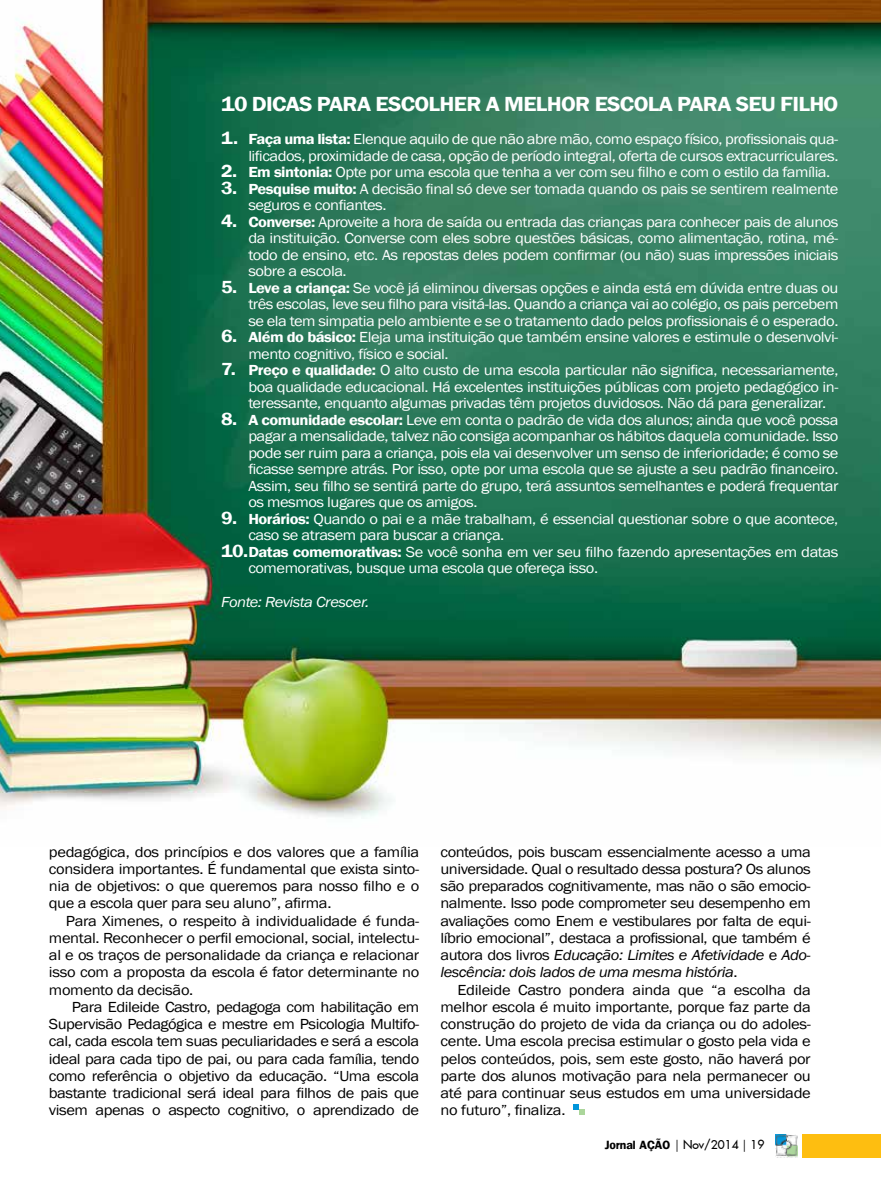
<style>
.page{position:relative;width:881px;height:1178px;background:#fff}
.page>*{position:absolute;margin:0;border:0;box-sizing:border-box;transform-origin:0 0}
.t1{font:600 21px "Franklin Gothic";letter-spacing:-.03em;color:#fff;scale:1.1 1}
.t2{font:15px/16.5px "Franklin Gothic";letter-spacing:-.03em;color:#fff;text-align:justify;scale:1.1 1}
.t3{font:15px/17.2px "Franklin Gothic";letter-spacing:-.02em;color:#000;text-align:justify;scale:1.1 1}
.t4{font:italic 15px "Franklin Gothic";letter-spacing:-.03em;color:#fff;scale:1.1 1}
.t5{font:700 12px "Frankfurt";color:#000}
.s1{font-weight:600;font-size:18px}
.s2{font-weight:600}
.s3{font-style:italic}
.s4{font-family:"Aldine 401 BT Roman A";font-weight:400}
.s5{font-family:"Fujiyama 2 Plain";font-weight:400}
</style>
<div class="page">
<img style="left:775px;top:1134px;width:22px;height:23px">
<div style="left:801px;top:1134px;width:79px;height:23px;background:#febe10"></div>
<img style="left:0;top:0;width:880px;height:818px">
<svg style="left:573px;top:1104px;width:11px;height:11px"></svg>
<h1 class="t1" style="left:221px;top:91px;width:562px">10 dicas para escolher a melhor escola para seu filho</h1>
<p class="t2" style="left:221px;top:131px;width:562px;text-align:right"><span class="s1">1.</span> <span class="s2">Faça uma lista:</span> Elenque aquilo de que não abre mão, como espaço físico, profissionais qua&shy;lificados, proximidade de casa, opção de período integral, oferta de cursos extracurriculares.</p>
<p class="t2" style="left:221px;top:164px;width:555px"><span class="s1">2.</span> <span class="s2">Em sintonia:</span> Opte por uma escola que tenha a ver com seu filho e com o estilo da família.</p>
<p class="t2" style="left:248px;top:181px;width:537px;text-indent:-27px"><span class="s1">3.</span> <span class="s2">Pesquise muito:</span> A decisão final só deve ser tomada quando os pais se sentirem realmente seguros e confiantes.</p>
<p class="t2" style="left:248px;top:214px;width:538px;text-indent:-27px"><span class="s1">4.</span> <span class="s2">Converse:</span> Aproveite a hora de saída ou entrada das crianças para conhecer pais de alunos da instituição. Converse com eles sobre questões básicas, como alimentação, rotina, mé&shy;todo de ensino, etc. As repostas deles podem confirmar (ou não) suas impressões iniciais sobre a escola.</p>
<p class="t2" style="left:248px;top:280px;width:538px;text-indent:-27px"><span class="s1">5.</span> <span class="s2">Leve a criança:</span> Se você já eliminou diversas opções e ainda está em dúvida entre duas ou três escolas, leve seu filho para visitá-las. Quando a criança vai ao colégio, os pais percebem se ela tem simpatia pelo ambiente e se o tratamento dado pelos profissionais é o esperado.</p>
<p class="t2" style="left:248px;top:329px;width:537px;text-indent:-27px"><span class="s1">6.</span> <span class="s2">Além do básico:</span> Eleja uma instituição que também ensine valores e estimule o desenvolvi&shy;mento cognitivo, físico e social.</p>
<p class="t2" style="left:248px;top:362px;width:537px;text-indent:-27px"><span class="s1">7.</span> <span class="s2">Preço e qualidade:</span> O alto custo de uma escola particular não significa, necessariamente, boa qualidade educacional. Há excelentes instituições públicas com projeto pedagógico in&shy;teressante, enquanto algumas privadas têm projetos duvidosos. Não dá para generalizar.</p>
<p class="t2" style="left:248px;top:412px;width:538px;text-indent:-27px"><span class="s1">8.</span> <span class="s2">A comunidade escolar:</span> Leve em conta o padrão de vida dos alunos; ainda que você possa pagar a mensalidade, talvez não consiga acompanhar os hábitos daquela comunidade. Isso pode ser ruim para a criança, pois ela vai desenvolver um senso de inferioridade; é como se ficasse sempre atrás. Por isso, opte por uma escola que se ajuste a seu padrão financeiro.<br>Assim, seu filho se sentirá parte do grupo, terá assuntos semelhantes e poderá frequentar os mesmos lugares que os amigos.</p>
<p class="t2" style="left:221px;top:511px;width:562px"><span class="s1">9.</span> <span class="s2">Horários:</span> Quando o pai e a mãe trabalham, é essencial questionar sobre o que acontece,</p>
<p class="t2" style="left:248px;top:527px;width:234px">caso se atrasem para buscar a criança.</p>
<p class="t2" style="left:221px;top:544px;width:562px"><span class="s1">10.</span><span class="s2">Datas comemorativas:</span> Se você sonha em ver seu filho fazendo apresentações em datas</p>
<p class="t2" style="left:248px;top:560px;width:319px">comemorativas, busque uma escola que ofereça isso.</p>
<p class="t4" style="left:221px;top:593px;width:136px">Fonte: Revista Crescer.</p>
<p class="t3" style="left:49px;top:843px;width:338px">pedagógica, dos princípios e dos valores que a família considera importantes. É fundamental que exista sinto&shy;nia de objetivos: o que queremos para nosso filho e o que a escola quer para seu aluno”, afirma.</p>
<p class="t3" style="left:49px;top:912px;width:338px;text-indent:17px">Para Ximenes, o respeito à individualidade é funda&shy;mental. Reconhecer o perfil emocional, social, intelectu&shy;al e os traços de personalidade da criança e relacionar isso com a proposta da escola é fator determinante no momento da decisão.</p>
<p class="t3" style="left:49px;top:998px;width:338px;text-indent:23px">Para Edileide Castro, pedagoga com habilitação em Supervisão Pedagógica e mestre em Psicologia Multifo&shy;cal, cada escola tem suas peculiaridades e será a escola ideal para cada tipo de pai, ou para cada família, tendo como referência o objetivo da educação. “Uma escola bastante tradicional será ideal para filhos de pais que visem apenas o aspecto cognitivo, o aprendizado de</p>
<p class="t3" style="left:440px;top:843px;width:338px">conteúdos, pois buscam essencialmente acesso a uma universidade. Qual o resultado dessa postura? Os alunos são preparados cognitivamente, mas não o são emocio&shy;nalmente. Isso pode comprometer seu desempenho em avaliações como Enem e vestibulares por falta de equi&shy;líbrio emocional”, destaca a profissional, que também é autora dos livros <span class="s3">Educação: Limites e Afetividade</span> e <span class="s3">Ado&shy;lescência: dois lados de uma mesma história</span>.</p>
<p class="t3" style="left:440px;top:981px;width:338px;text-indent:17px">Edileide Castro pondera ainda que “a escolha da melhor escola é muito importante, porque faz parte da construção do projeto de vida da criança ou do adoles&shy;cente. Uma escola precisa estimular o gosto pela vida e pelos conteúdos, pois, sem este gosto, não haverá por parte dos alunos motivação para nela permanecer ou até para continuar seus estudos em uma universidade no futuro”, finaliza.</p>
<p class="t5" style="left:604px;top:1138px;width:161px">Jornal AÇÃO <span class="s4">|</span> <span class="s5">Nov/2014</span> <span class="s4">|</span> <span class="s5">19</span></p>
</div>
